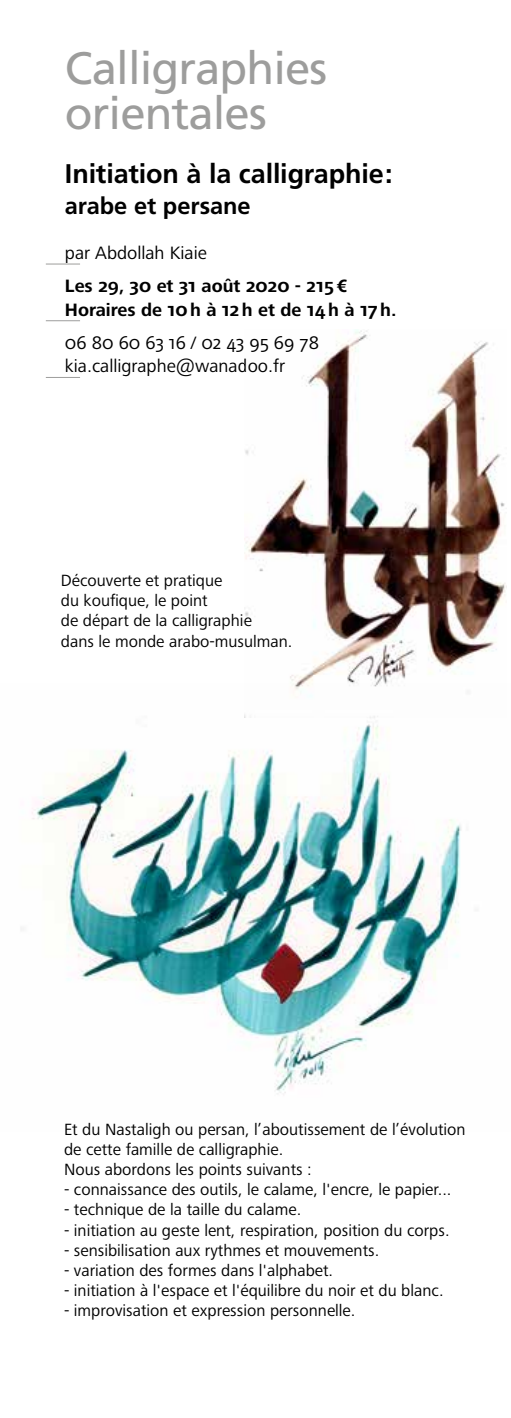
<style>
.page{position:relative;width:511px;height:1418px;background:#fff}
.page>*{position:absolute;margin:0;border:0;box-sizing:border-box;transform-origin:0 0}
.t1{font:45.4px/45.4px "Frutiger";letter-spacing:-.02em;color:#9d9d9c}
.t2{font:700 27px "Frutiger";letter-spacing:-.005em;color:#000}
.t3{font:700 23.6px "Frutiger";letter-spacing:-.005em;color:#000}
.t4{font:18.6px/23.6px "Frutiger Next Pro";color:#000}
.t5{font:700 18.6px/23.6px "Frutiger Next Pro";color:#000}
.t6{font:16.8px/20.2px "Frutiger Next Pro";color:#000}
</style>
<div class="page">
<hr style="left:46px;top:264px;width:34px;height:1px;background:#9d9d9c">
<hr style="left:46px;top:320px;width:34px;height:1px;background:#9d9d9c">
<hr style="left:46px;top:377px;width:34px;height:1px;background:#9d9d9c">
<img style="left:244px;top:330px;width:262px;height:353px">
<img style="left:21px;top:683px;width:440px;height:412px">
<h1 class="t1" style="left:65px;top:45px;width:263px">Calligraphies orientales</h1>
<h2 class="t2" style="left:65px;top:158px;width:329px">Initiation à la calligraphie:</h2>
<h3 class="t3" style="left:65px;top:191px;width:187px">arabe et persane</h3>
<p class="t4" style="left:65px;top:241px;width:143px">par Abdollah Kiaie</p>
<p class="t5" style="left:65px;top:274px;width:333px">Les 29, 30 et 31 août 2020 - 215€<br>Horaires de 10h à 12h et de 14h à 17h.</p>
<p class="t4" style="left:65px;top:331px;width:255px">06 80 60 63 16 / 02 43 95 69 78 kia.calligraphe@wanadoo.fr</p>
<p class="t6" style="left:61px;top:570px;width:233px">Découverte et pratique<br>du koufique, le point<br>de départ de la calligraphie<br>dans le monde arabo-musulman.</p>
<p class="t6" style="left:64px;top:1118px;width:402px">Et du Nastaligh ou persan, l’aboutissement de l’évolution de cette famille de calligraphie.<br>Nous abordons les points suivants :</p>
<p class="t6" style="left:64px;top:1179px;width:388px">- connaissance des outils, le calame, l'encre, le papier...</p>
<p class="t6" style="left:64px;top:1199px;width:239px">- technique de la taille du calame.</p>
<p class="t6" style="left:64px;top:1219px;width:386px">- initiation au geste lent, respiration, position du corps.</p>
<p class="t6" style="left:64px;top:1240px;width:316px">- sensibilisation aux rythmes et mouvements.</p>
<p class="t6" style="left:64px;top:1260px;width:270px">- variation des formes dans l'alphabet.</p>
<p class="t6" style="left:64px;top:1280px;width:381px">- initiation à l'espace et l'équilibre du noir et du blanc.</p>
<p class="t6" style="left:64px;top:1300px;width:293px">- improvisation et expression personnelle.</p>
</div>
